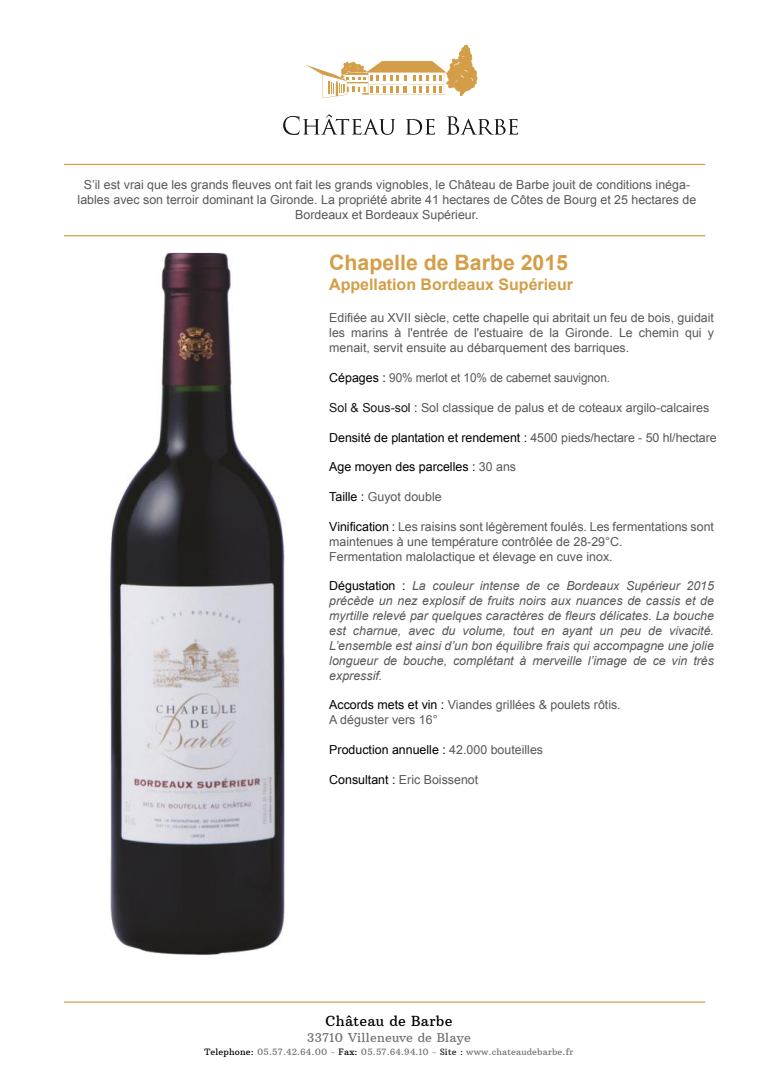
<style>
.page{position:relative;width:780px;height:1088px;background:#fff}
.page>*{position:absolute;margin:0;border:0;box-sizing:border-box;transform-origin:0 0}
.t1{font:700 21.25px "Arial";color:#d49e48}
.t2{font:700 16px "Arial";color:#d49e48}
.t3{font:14.12px "Arbutus Slab";letter-spacing:.02em;color:#000}
.t4{font:12.38px/14.9px "Arial";color:#58585a}
.t5{font:italic 12.38px/14.9px "Arial";color:#58585a;text-align:justify}
.t6{font:12.38px "Arial";color:#000}
.t7{font:12.38px "Arial";color:#58585a;scale:.95 1}
.t8{font:12.38px "Arbutus Slab";letter-spacing:.02em;color:#707172}
.t9{font:8.88px "Arbutus Slab";letter-spacing:.02em;color:#707172}
.s1{color:#000}
.s2{color:#1a171b}
.s3{color:#58585a}
.s4{font-style:normal;color:#000}
</style>
<div class="page">
<hr style="left:64px;top:235px;width:641px;height:1px;background:#d49e48">
<hr style="left:64px;top:164px;width:641px;height:1px;background:#d49e48">
<hr style="left:64px;top:1001px;width:641px;height:2px;background:#d49e48">
<svg style="left:283px;top:114px;width:112px;height:21px"></svg>
<svg style="left:406px;top:119px;width:29px;height:16px"></svg>
<svg style="left:446px;top:116px;width:72px;height:19px"></svg>
<svg style="left:306px;top:44px;width:172px;height:54px"></svg>
<img style="left:110px;top:253px;width:174px;height:702px">
<p class="t4" style="left:78px;top:178px;width:620px;text-align:center">S’il est vrai que les grands fleuves ont fait les grands vignobles, le Château de Barbe jouit de conditions inéga&shy;lables avec son terroir dominant la Gironde. La propriété abrite 41 hectares de Côtes de Bourg et 25 hectares de<br>Bordeaux et Bordeaux Supérieur.</p>
<h1 class="t1" style="left:329px;top:249px;width:240px">Chapelle de Barbe 2015</h1>
<p class="t2" style="left:329px;top:273px;width:245px">Appellation Bordeaux Supérieur</p>
<p class="t4" style="left:329px;top:311px;width:386px;text-align:justify">Edifiée au XVII siècle, cette chapelle qui abritait un feu de bois, guidait les marins à l'entrée de l'estuaire de la Gironde. Le chemin qui y menait, servit ensuite au débarquement des barriques.</p>
<p class="t7" style="left:329px;top:369px;width:297px"><span class="s1">Cépages :</span> 90% merlot et 10% de cabernet sauvignon.</p>
<p class="t4" style="left:329px;top:400px;width:381px"><span class="s2">Sol &amp; Sous-sol :</span> Sol classique de palus et de coteaux argilo-calcaires</p>
<p class="t6" style="left:329px;top:429px;width:389px">Densité de plantation et rendement : <span class="s3">4500 pieds/hectare - 50 hl/hectare</span></p>
<p class="t6" style="left:329px;top:459px;width:188px">Age moyen des parcelles : <span class="s3">30 ans</span></p>
<p class="t4" style="left:329px;top:489px;width:114px"><span class="s1">Taille :</span> Guyot double</p>
<p class="t4" style="left:329px;top:519px;width:386px"><span class="s1">Vinification :</span> Les raisins sont légèrement foulés. Les fermentations sont maintenues à une température contrôlée de 28-29°C.<br>Fermentation malolactique et élevage en cuve inox.</p>
<p class="t5" style="left:329px;top:579px;width:386px"><span class="s4">Dégustation :</span> La couleur intense de ce Bordeaux Supérieur 2015 précède un nez explosif de fruits noirs aux nuances de cassis et de myrtille relevé par quelques caractères de fleurs délicates. La bouche est charnue, avec du volume, tout en ayant un peu de vivacité.<br>L’ensemble est ainsi d’un bon équilibre frais qui accompagne une jolie longueur de bouche, complétant à merveille l’image de ce vin très expressif.</p>
<p class="t4" style="left:329px;top:698px;width:293px"><span class="s1">Accords mets et vin :</span> Viandes grillées &amp; poulets rôtis.<br>A déguster vers 16°</p>
<p class="t6" style="left:329px;top:742px;width:215px">Production annuelle : <span class="s3">42.000 bouteilles</span></p>
<p class="t4" style="left:329px;top:772px;width:150px"><span class="s1">Consultant :</span> Eric Boissenot</p>
<p class="t3" style="left:325px;top:1012px;width:128px">Château de Barbe</p>
<p class="t8" style="left:307px;top:1030px;width:165px">33710 Villeneuve de Blaye</p>
<p class="t9" style="left:204px;top:1046px;width:370px"><span class="s1">Telephone:</span> 05.57.42.64.00 - <span class="s1">Fax:</span> 05.57.64.94.10 - <span class="s2">Site :</span> www.chateaudebarbe.fr</p>
</div>
